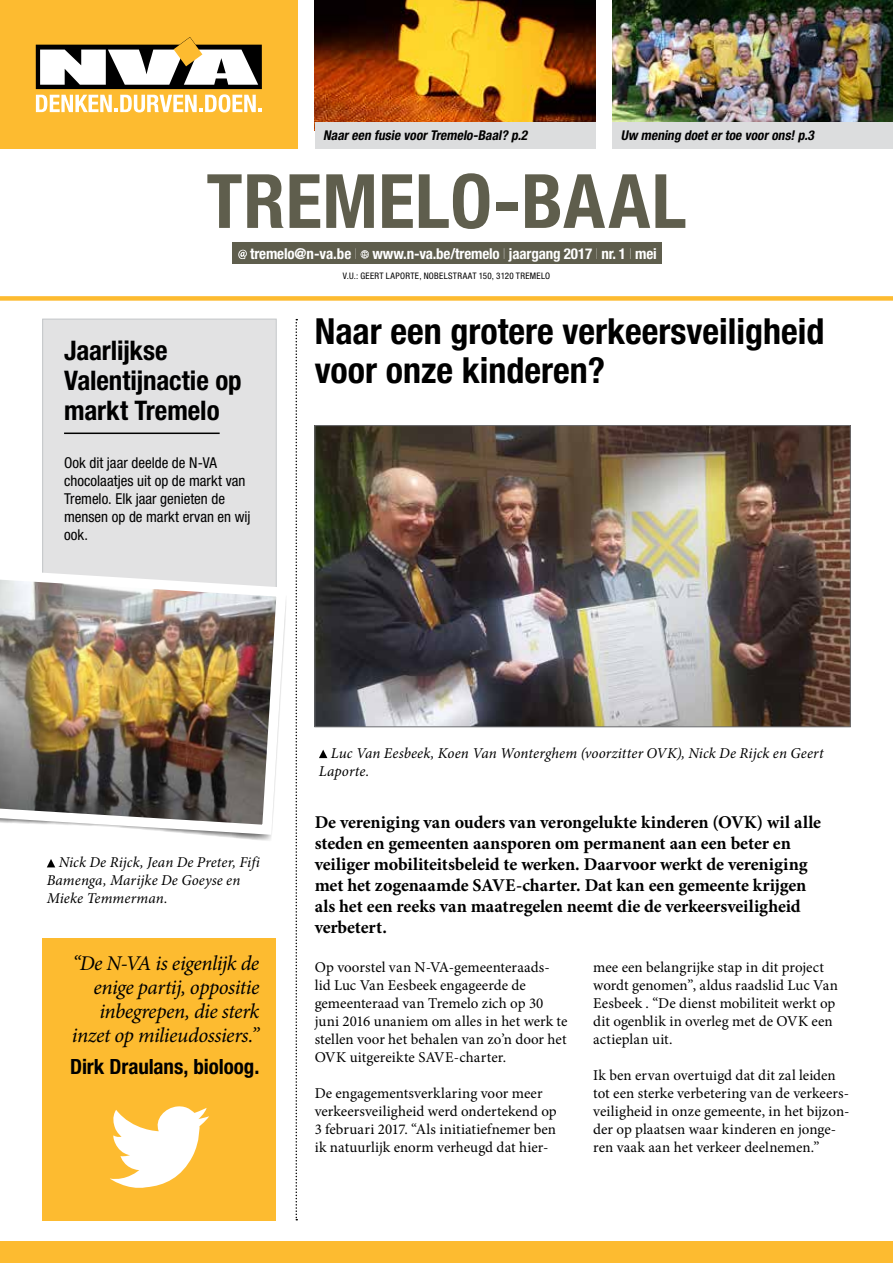
<style>
.page{position:relative;width:893px;height:1263px;background:#fff}
.page>*{position:absolute;margin:0;border:0;box-sizing:border-box;transform-origin:0 0}
.t1{font:700 condensed 75px "Helvetica Neue LT Std";letter-spacing:.01em;color:#5f5e4d}
.t2{font:700 condensed 36px/39px "Helvetica Neue LT Std";color:#000}
.t3{font:700 condensed 27px/30px "Helvetica Neue LT Std";letter-spacing:-.005em;color:#000}
.t4{font:italic 21px/24px "Minion Pro";letter-spacing:-.025em;color:#000;text-align:right}
.t5{font:700 condensed 21px "Helvetica Neue LT Std";letter-spacing:-.005em;color:#000}
.t6{font:700 18px/21px "Minion Pro";letter-spacing:-.005em;color:#000}
.t7{font:15px/18px "Minion Pro";color:#000}
.t8{font:italic 15px/18px "Minion Pro";letter-spacing:.005em;color:#000}
.t9{font:condensed 15px/18px "Helvetica Neue LT Std";color:#000}
.t10{font:700 condensed 15px "Helvetica Neue LT Std";letter-spacing:-.01em;color:#fff}
.t11{font:italic 700 condensed 13.5px "Helvetica Neue LT Std";color:#000}
.t12{font:condensed 9px "Helvetica Neue LT Std";letter-spacing:.035em;color:#000}
.s1{font-weight:200}
</style>
<div class="page">
<div style="left:0;top:0;width:298px;height:149px;background:#fdbb30"></div>
<svg style="left:36px;top:37px;width:226px;height:75px"></svg>
<div style="left:0;top:1242px;width:893px;height:21px;background:#fdbb30"></div>
<div style="left:0;top:296px;width:893px;height:5px;background:#fdbb30"></div>
<div style="left:232px;top:242px;width:429px;height:22px;background:#5f5e4d"></div>
<svg style="left:238px;top:250px;width:9px;height:9px"></svg>
<svg style="left:361px;top:250px;width:8px;height:9px"></svg>
<svg style="left:296px;top:319px;width:1px;height:901px"></svg>
<svg style="left:319px;top:750px;width:8px;height:8px"></svg>
<svg style="left:47px;top:859px;width:8px;height:8px"></svg>
<div style="left:43px;top:938px;width:233px;height:282px;background:#fdbb30"></div>
<svg style="left:110px;top:1106px;width:99px;height:82px"></svg>
<div style="left:43px;top:319px;width:233px;height:353px;background:#e2e2e3"></div>
<hr style="left:64px;top:432px;width:156px;height:2px;background:#000">
<img style="left:317px;top:427px;width:531px;height:298px">
<div style="left:315px;top:425px;width:535px;height:302px;border:1px solid #6d6e71"></div>
<img style="left:0;top:563px;width:286px;height:277px">
<img style="left:315px;top:0;width:280px;height:122px">
<img style="left:612px;top:0;width:281px;height:122px">
<div style="left:315px;top:122px;width:280px;height:27px;background:#dcddde"></div>
<div style="left:612px;top:122px;width:281px;height:27px;background:#dcddde"></div>
<p class="t11" style="left:323px;top:127px;width:209px">Naareen fusie voorTremelo-Baal? p.2</p>
<p class="t11" style="left:621px;top:127px;width:198px">Uw mening doetertoe voorons!p.3</p>
<h1 class="t1" style="left:206px;top:156px;width:481px">TREMELO-BAAL</h1>
<p class="t10" style="left:250px;top:244px;width:408px">tremelo@n-va.be <span class="s1">I</span> www.n-va.be/tremelo <span class="s1">I</span> jaargang 2017 <span class="s1">I</span> nr. 1 <span class="s1">I</span> mei</p>
<p class="t12" style="left:343px;top:270px;width:209px">V.U.: GEERT LAPORTE, NOBELSTRAAT 150, 3120 TREMELO</p>
<h3 class="t3" style="left:64px;top:335px;width:179px">Jaarlijkse<br>Valentijnactie op markt Tremelo</h3>
<p class="t9" style="left:64px;top:453px;width:188px">Ook dit jaar deelde de N-VA chocolaatjes uit op de markt van<br>Tremelo. Elk jaar genieten de mensen op de markt ervan en wij ook.</p>
<h2 class="t2" style="left:315px;top:311px;width:511px">Naar een grotere verkeersveiligheid voor onze kinderen?</h2>
<p class="t8" style="left:47px;top:854px;width:215px;text-indent:12px">Nick De Rijck, Jean De Preter, Fifi<br>Bamenga, Marijke De Goeyse en<br>Mieke Temmerman.</p>
<h3 class="t4" style="left:72px;top:951px;width:189px">“De N-VA is eigenlijk de enige partij, oppositie inbegrepen, die sterk inzet op milieudossiers.”</h3>
<h3 class="t5" style="left:70px;top:1054px;width:191px">Dirk Draulans, bioloog.</h3>
<p class="t8" style="left:319px;top:744px;width:506px;text-indent:12px">Luc Van Eesbeek, Koen Van Wonterghem (voorzitter OVK), Nick De Rijck en Geert<br>Laporte.</p>
<p class="t6" style="left:315px;top:811px;width:508px">De vereniging van ouders van verongelukte kinderen (OVK) wil alle steden en gemeenten aansporen om permanent aan een beter en veiliger mobiliteitsbeleid te werken. Daarvoor werkt de vereniging met het zogenaamde SAVE-charter. Dat kan een gemeente krijgen als het een reeks van maatregelen neemt die de verkeersveiligheid verbetert.</p>
<p class="t7" style="left:315px;top:958px;width:254px">Op voorstel van N-VA-gemeenteraads&shy;lid Luc Van Eesbeek engageerde de gemeenteraad van Tremelo zich op 30 juni 2016 unaniem om alles in het werk te stellen voor het behalen van zo’n door het OVK uitgereikte SAVE-charter.</p>
<p class="t7" style="left:315px;top:1084px;width:244px">De engagementsverklaring voor meer verkeersveiligheid werd ondertekend op 3 februari 2017. “Als initiatiefnemer ben ik natuurlijk enorm verheugd dat hier-</p>
<p class="t7" style="left:593px;top:958px;width:246px">mee een belangrijke stap in dit project wordt genomen”, aldus raadslid Luc Van Eesbeek . “De dienst mobiliteit werkt op dit ogenblik in overleg met de OVK een actieplan uit.</p>
<p class="t7" style="left:593px;top:1066px;width:258px">Ik ben ervan overtuigd dat dit zal leiden tot een sterke verbetering van de verkeers&shy;veiligheid in onze gemeente, in het bijzon&shy;der op plaatsen waar kinderen en jonge&shy;ren vaak aan het verkeer deelnemen.”</p>
</div>
